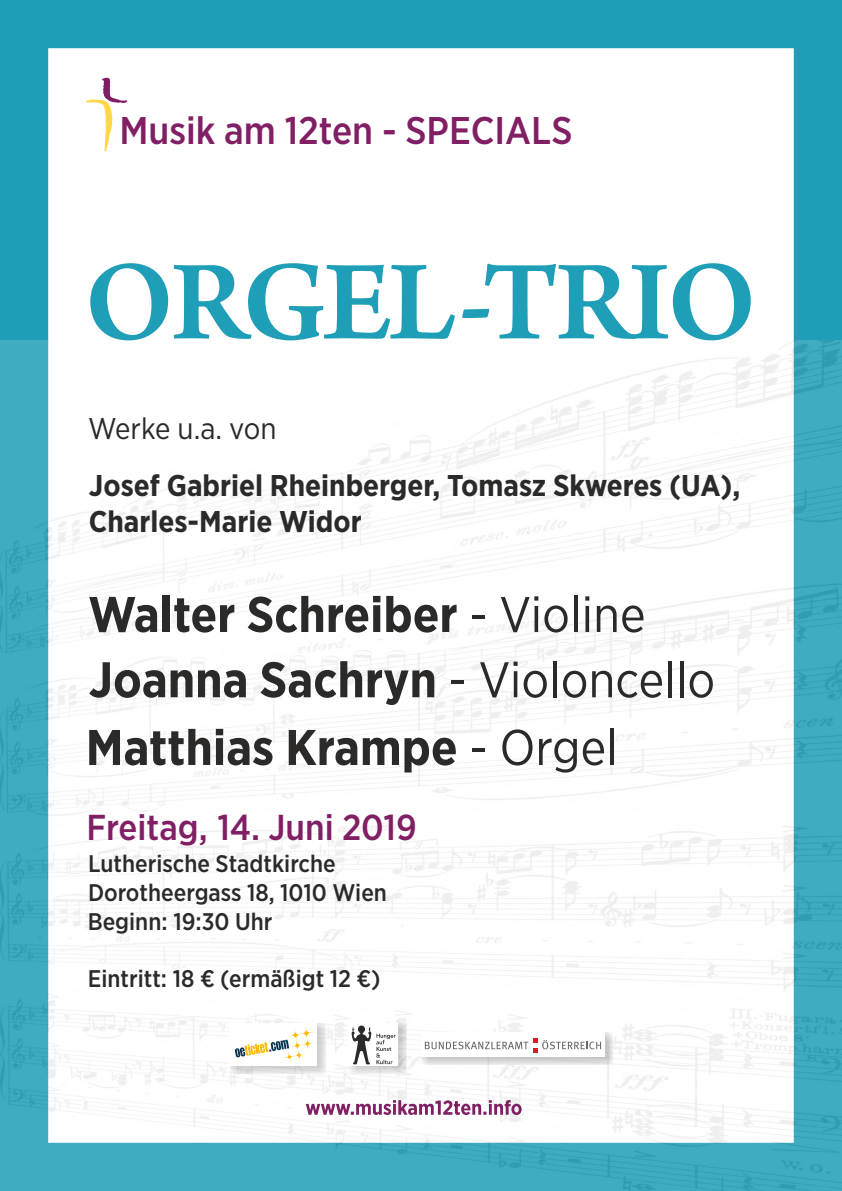
<style>
.page{position:relative;width:842px;height:1191px;background:#fff}
.page>*{position:absolute;margin:0;border:0;box-sizing:border-box;transform-origin:0 0}
.t1{font:600 120px "Arno Pro";letter-spacing:-.035em;color:#1e9eb7}
.t2{font:700 50px/66.5px "Gotham Narrow";color:#2b2a29}
.t3{font:500 38.5px "Gotham Narrow";color:#811f65}
.t4{font:500 36px "Gotham Narrow";color:#811f65}
.t5{font:700 30px/36px "Gotham Narrow";color:#2b2a29}
.t6{font:30px "Gotham Narrow";letter-spacing:-.01em;color:#2b2a29}
.t7{font:500 24px/28.8px "Gotham Narrow";color:#2b2a29}
.s1{font-weight:400}
</style>
<div class="page">
<svg style="left:0;top:0;width:842px;height:340px"></svg>
<img style="left:0;top:340px;width:842px;height:851px">
<div style="left:422px;top:1032px;width:191px;height:32px;background:#2b2a29;opacity:.25"></div>
<div style="left:422px;top:1032px;width:182px;height:25px;background:#fff"></div>
<div style="left:230px;top:1023px;width:95px;height:50px;background:#2b2a29;opacity:.22"></div>
<div style="left:229px;top:1023px;width:88px;height:43px;background:#fff"></div>
<div style="left:349px;top:1023px;width:57px;height:50px;background:#2b2a29;opacity:.22"></div>
<div style="left:349px;top:1023px;width:49px;height:43px;background:#fff"></div>
<svg style="left:352px;top:1025px;width:44px;height:39px"></svg>
<svg style="left:425px;top:1038px;width:176px;height:14px"></svg>
<svg style="left:306px;top:1100px;width:216px;height:15px"></svg>
<svg style="left:86px;top:78px;width:41px;height:73px"></svg>
<svg style="left:235px;top:1026px;width:79px;height:36px"></svg>
<h3 class="t3" style="left:119px;top:106px;width:455px">Musik am 12ten - SPECIALS</h3>
<h1 class="t1" style="left:84px;top:233px;width:674px">ORGEL-TRIO</h1>
<p class="t6" style="left:88px;top:409px;width:190px">Werke u.a. von</p>
<p class="t5" style="left:89px;top:467px;width:653px">Josef Gabriel Rheinberger, Tomasz Skweres (UA),<br>Charles-Marie Widor</p>
<h2 class="t2" style="left:86px;top:581px;width:631px">Walter Schreiber <span class="s1">- Violine<br></span>Joanna Sachryn <span class="s1">- Violoncello<br></span>Matthias Krampe <span class="s1">- Orgel</span></h2>
<h3 class="t4" style="left:87px;top:805px;width:332px">Freitag, 14. Juni 2019</h3>
<p class="t7" style="left:88px;top:849px;width:301px">Lutherische Stadtkirche<br>Dorotheergass 18, 1010 Wien<br>Beginn: 19:30 Uhr</p>
<p class="t7" style="left:88px;top:964px;width:294px">Eintritt: 18 € (ermäßigt 12 €)</p>
</div>
